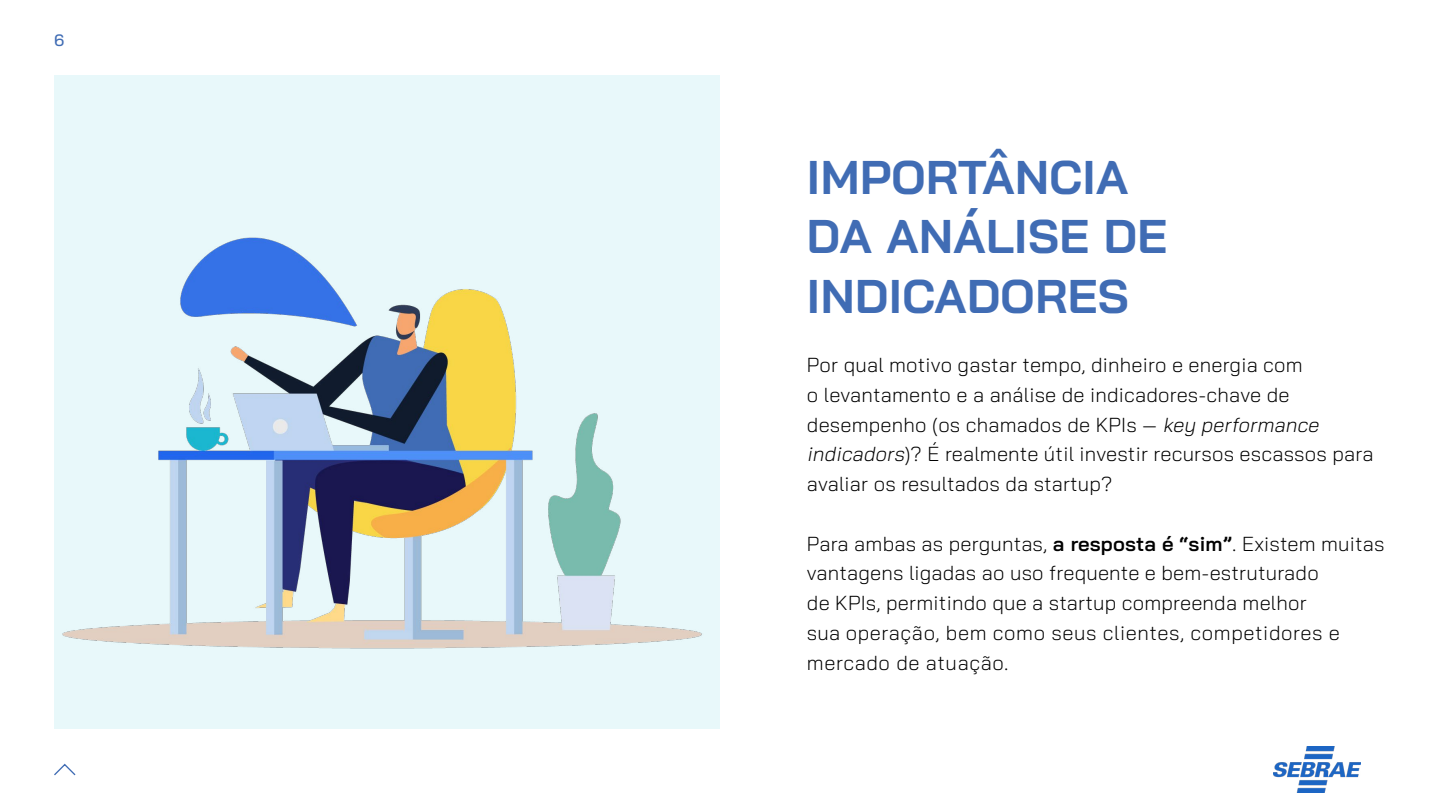
<style>
.page{position:relative;width:1440px;height:810px;background:#fff}
.page>*{position:absolute;margin:0;border:0;box-sizing:border-box;transform-origin:0 0}
.t1{font:700 47.25px/59.5px "Bai Jamjuree";letter-spacing:.01em;color:#406cb4}
.t2{font:300 20.25px/29.7px "Bai Jamjuree";letter-spacing:.01em;color:#000}
.t3{font:500 16.5px "Bai Jamjuree";color:#406cb4}
.s1{font-style:italic}
.s2{font-weight:600}
</style>
<div class="page">
<svg style="left:54px;top:763px;width:22px;height:13px"></svg>
<div style="left:54px;top:75px;width:666px;height:654px;background:#e8f8fa"></div>
<img style="left:62px;top:237px;width:640px;height:412px">
<img style="left:1274px;top:746px;width:86px;height:47px">
<p class="t3" style="left:54px;top:30px;width:12px">6</p>
<h1 class="t1" style="left:807px;top:148px;width:362px">IMPORTÂNCIA<br>DA ANÁLISE DE<br>INDICADORES</h1>
<p class="t2" style="left:807px;top:350px;width:568px">Por qual motivo gastar tempo, dinheiro e energia com<br>o levantamento e a análise de indicadores-chave de desempenho (os chamados de KPIs — <span class="s1">key performance indicadors</span>)? É realmente útil investir recursos escassos para avaliar os resultados da startup?</p>
<p class="t2" style="left:807px;top:529px;width:579px">Para ambas as perguntas, <span class="s2">a resposta é “sim”</span>. Existem muitas vantagens ligadas ao uso frequente e bem-estruturado<br>de KPIs, permitindo que a startup compreenda melhor<br>sua operação, bem como seus clientes, competidores e mercado de atuação.</p>
</div>
